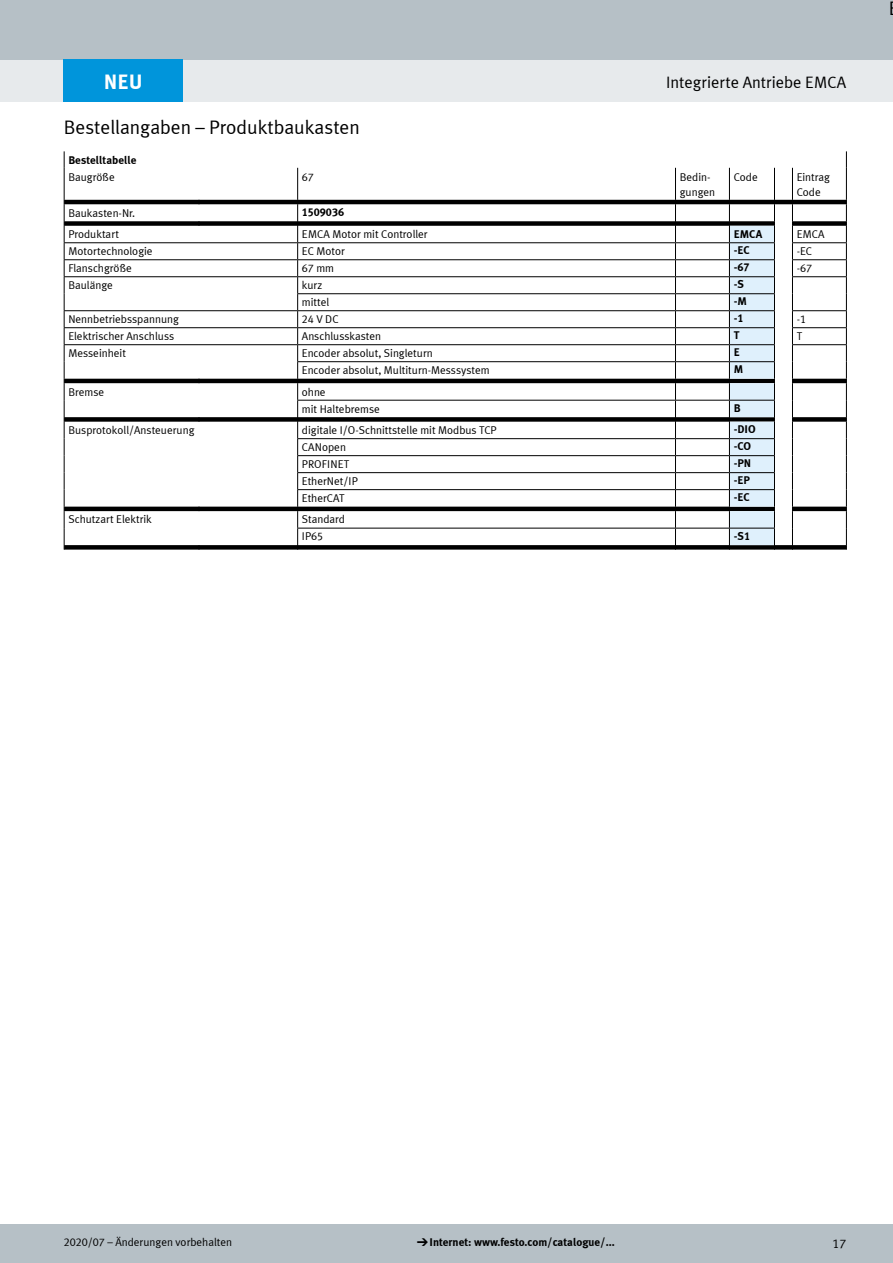
<style>
.page{position:relative;width:893px;height:1263px;background:#fff}
.page>*{position:absolute;margin:0;border:0;box-sizing:border-box;transform-origin:0 0}
.FES_box_title{font:700 21px "Meta Plus LF";color:#fff}
.FES_title_section{font:19.5px "Meta Plus LF";color:#000}
.FES_title_family{font:16.5px "Meta Plus LF";color:#000}
.t1{font:12.75px "Meta Plus LF";color:#000}
.FES_tab_regular{font:11.25px "Meta Plus LF";color:#000}
.FES_tab_head_1{font:700 11.25px "Meta Plus LF";color:#000}
.FES_type_code{font:700 11.25px "Meta Plus LF";color:#000}
.FES_tab_head_2{font:11.25px/15px "Meta Plus LF";color:#000}
.s1{font-family:"Meto Pict 182";font-weight:400}
</style>
<div class="page">
<div style="left:0;top:1225px;width:893px;height:38px;background:#b6c0c6"></div>
<div style="left:0;top:60px;width:893px;height:42px;background:#e7eaec"></div>
<div style="left:0;top:0;width:893px;height:60px;background:#b6c0c6"></div>
<svg style="left:65px;top:200px;width:781px;height:350px"></svg>
<hr style="left:64px;top:242px;width:135px;height:1px;background:#000">
<hr style="left:199px;top:242px;width:99px;height:1px;background:#000">
<hr style="left:298px;top:242px;width:377px;height:1px;background:#000">
<hr style="left:675px;top:242px;width:54px;height:1px;background:#000">
<hr style="left:792px;top:242px;width:55px;height:1px;background:#000">
<hr style="left:64px;top:259px;width:135px;height:1px;background:#000">
<hr style="left:199px;top:259px;width:99px;height:1px;background:#000">
<hr style="left:298px;top:259px;width:377px;height:1px;background:#000">
<hr style="left:675px;top:259px;width:54px;height:1px;background:#000">
<hr style="left:792px;top:259px;width:55px;height:1px;background:#000">
<hr style="left:64px;top:276px;width:135px;height:1px;background:#000">
<hr style="left:199px;top:276px;width:99px;height:1px;background:#000">
<hr style="left:298px;top:276px;width:377px;height:1px;background:#000">
<hr style="left:675px;top:276px;width:54px;height:1px;background:#000">
<hr style="left:792px;top:276px;width:55px;height:1px;background:#000">
<hr style="left:297px;top:293px;width:378px;height:1px;background:#000">
<hr style="left:675px;top:293px;width:54px;height:1px;background:#000">
<hr style="left:64px;top:310px;width:135px;height:1px;background:#000">
<hr style="left:199px;top:310px;width:99px;height:1px;background:#000">
<hr style="left:298px;top:310px;width:377px;height:1px;background:#000">
<hr style="left:675px;top:310px;width:54px;height:1px;background:#000">
<hr style="left:792px;top:310px;width:55px;height:1px;background:#000">
<hr style="left:64px;top:327px;width:135px;height:1px;background:#000">
<hr style="left:199px;top:327px;width:99px;height:1px;background:#000">
<hr style="left:298px;top:327px;width:377px;height:1px;background:#000">
<hr style="left:675px;top:327px;width:54px;height:1px;background:#000">
<hr style="left:792px;top:327px;width:55px;height:1px;background:#000">
<hr style="left:64px;top:344px;width:135px;height:1px;background:#000">
<hr style="left:199px;top:344px;width:99px;height:1px;background:#000">
<hr style="left:298px;top:344px;width:377px;height:1px;background:#000">
<hr style="left:675px;top:344px;width:54px;height:1px;background:#000">
<hr style="left:792px;top:344px;width:55px;height:1px;background:#000">
<hr style="left:297px;top:361px;width:378px;height:1px;background:#000">
<hr style="left:675px;top:361px;width:54px;height:1px;background:#000">
<hr style="left:297px;top:400px;width:378px;height:1px;background:#000">
<hr style="left:675px;top:400px;width:54px;height:1px;background:#000">
<hr style="left:297px;top:438px;width:378px;height:1px;background:#000">
<hr style="left:675px;top:438px;width:54px;height:1px;background:#000">
<hr style="left:297px;top:455px;width:378px;height:1px;background:#000">
<hr style="left:675px;top:455px;width:54px;height:1px;background:#000">
<hr style="left:297px;top:472px;width:378px;height:1px;background:#000">
<hr style="left:675px;top:472px;width:54px;height:1px;background:#000">
<hr style="left:297px;top:489px;width:378px;height:1px;background:#000">
<hr style="left:675px;top:489px;width:54px;height:1px;background:#000">
<hr style="left:297px;top:528px;width:378px;height:1px;background:#000">
<hr style="left:675px;top:528px;width:54px;height:1px;background:#000">
<hr style="left:64px;top:168px;width:1px;height:32px;background:#000">
<hr style="left:297px;top:168px;width:1px;height:32px;background:#000">
<hr style="left:675px;top:168px;width:1px;height:32px;background:#000">
<hr style="left:729px;top:168px;width:1px;height:32px;background:#000">
<hr style="left:774px;top:168px;width:1px;height:32px;background:#000">
<hr style="left:792px;top:168px;width:1px;height:32px;background:#000">
<hr style="left:846px;top:168px;width:1px;height:32px;background:#000">
<svg style="left:64px;top:200px;width:1px;height:350px"></svg>
<svg style="left:297px;top:200px;width:1px;height:350px"></svg>
<svg style="left:675px;top:200px;width:1px;height:350px"></svg>
<svg style="left:729px;top:200px;width:46px;height:350px;background:#bfccd6"></svg>
<svg style="left:792px;top:200px;width:1px;height:350px"></svg>
<svg style="left:846px;top:200px;width:1px;height:350px"></svg>
<svg style="left:64px;top:151px;width:1px;height:17px"></svg>
<svg style="left:846px;top:151px;width:1px;height:17px"></svg>
<div style="left:64px;top:60px;width:119px;height:42px;background:#0095db"></div>
<p class="FES_box_title" style="left:104px;top:68px;width:40px">NEU</p>
<p class="FES_title_family" style="left:666px;top:73px;width:182px">Integrierte Antriebe EMCA</p>
<p class="FES_title_section" style="left:64px;top:116px;width:298px">Bestellangaben – Produktbaukasten</p>
<p class="FES_tab_head_1" style="left:68px;top:153px;width:70px">Bestelltabelle</p>
<p class="FES_tab_head_2" style="left:68px;top:169px;width:48px">Baugröße</p>
<p class="FES_tab_head_2" style="left:302px;top:169px;width:14px">67</p>
<p class="FES_tab_head_2" style="left:680px;top:169px;width:37px">Bedin&shy;gungen</p>
<p class="FES_tab_head_2" style="left:734px;top:169px;width:26px">Code</p>
<p class="FES_tab_head_2" style="left:797px;top:169px;width:35px">Eintrag<br>Code</p>
<p class="FES_tab_regular" style="left:68px;top:206px;width:68px">Baukasten-Nr.</p>
<p class="FES_type_code" style="left:302px;top:205px;width:44px">1509036</p>
<p class="FES_tab_regular" style="left:68px;top:227px;width:52px">Produktart</p>
<p class="FES_tab_regular" style="left:302px;top:227px;width:127px">EMCA Motor mit Controller</p>
<p class="FES_type_code" style="left:734px;top:226px;width:30px">EMCA</p>
<p class="FES_tab_regular" style="left:797px;top:227px;width:29px">EMCA</p>
<p class="FES_tab_regular" style="left:68px;top:244px;width:86px">Motortechnologie</p>
<p class="FES_tab_regular" style="left:302px;top:244px;width:44px">EC Motor</p>
<p class="FES_type_code" style="left:734px;top:243px;width:17px">-EC</p>
<p class="FES_tab_regular" style="left:797px;top:244px;width:17px">-EC</p>
<p class="FES_tab_regular" style="left:68px;top:261px;width:65px">Flanschgröße</p>
<p class="FES_tab_regular" style="left:302px;top:261px;width:34px">67 mm</p>
<p class="FES_type_code" style="left:734px;top:260px;width:17px">-67</p>
<p class="FES_tab_regular" style="left:797px;top:261px;width:17px">-67</p>
<p class="FES_tab_regular" style="left:68px;top:278px;width:46px">Baulänge</p>
<p class="FES_tab_regular" style="left:302px;top:278px;width:22px">kurz</p>
<p class="FES_type_code" style="left:734px;top:277px;width:12px">-S</p>
<p class="FES_tab_regular" style="left:302px;top:295px;width:29px">mittel</p>
<p class="FES_type_code" style="left:734px;top:294px;width:15px">-M</p>
<p class="FES_tab_regular" style="left:68px;top:312px;width:112px">Nennbetriebsspannung</p>
<p class="FES_tab_regular" style="left:302px;top:312px;width:38px">24V DC</p>
<p class="FES_type_code" style="left:734px;top:311px;width:11px">-1</p>
<p class="FES_tab_regular" style="left:797px;top:312px;width:11px">-1</p>
<p class="FES_tab_regular" style="left:68px;top:329px;width:107px">Elektrischer Anschluss</p>
<p class="FES_tab_regular" style="left:302px;top:329px;width:81px">Anschlusskasten</p>
<p class="FES_type_code" style="left:734px;top:328px;width:7px">T</p>
<p class="FES_tab_regular" style="left:797px;top:329px;width:7px">T</p>
<p class="FES_tab_regular" style="left:68px;top:346px;width:59px">Messeinheit</p>
<p class="FES_tab_regular" style="left:302px;top:346px;width:132px">Encoder absolut, Singleturn</p>
<p class="FES_type_code" style="left:734px;top:345px;width:8px">E</p>
<p class="FES_tab_regular" style="left:302px;top:363px;width:189px">Encoder absolut, Multiturn-Messsystem</p>
<p class="FES_type_code" style="left:734px;top:362px;width:11px">M</p>
<p class="FES_tab_regular" style="left:68px;top:385px;width:37px">Bremse</p>
<p class="FES_tab_regular" style="left:302px;top:385px;width:25px">ohne</p>
<p class="FES_tab_regular" style="left:302px;top:402px;width:79px">mit Haltebremse</p>
<p class="FES_type_code" style="left:734px;top:401px;width:8px">B</p>
<p class="FES_tab_regular" style="left:68px;top:423px;width:128px">Busprotokoll/Ansteuerung</p>
<p class="FES_tab_regular" style="left:302px;top:423px;width:196px">digitale I/O-Schnittstelle mit Modbus TCP</p>
<p class="FES_type_code" style="left:734px;top:422px;width:24px">-DIO</p>
<p class="FES_tab_regular" style="left:302px;top:440px;width:46px">CANopen</p>
<p class="FES_type_code" style="left:734px;top:439px;width:19px">-CO</p>
<p class="FES_tab_regular" style="left:302px;top:457px;width:49px">PROFINET</p>
<p class="FES_type_code" style="left:734px;top:456px;width:19px">-PN</p>
<p class="FES_tab_regular" style="left:302px;top:474px;width:57px">EtherNet/IP</p>
<p class="FES_type_code" style="left:734px;top:473px;width:18px">-EP</p>
<p class="FES_tab_regular" style="left:302px;top:491px;width:44px">EtherCAT</p>
<p class="FES_type_code" style="left:734px;top:490px;width:17px">-EC</p>
<p class="FES_tab_regular" style="left:68px;top:513px;width:85px">Schutzart Elektrik</p>
<p class="FES_tab_regular" style="left:302px;top:513px;width:45px">Standard</p>
<p class="FES_tab_regular" style="left:302px;top:530px;width:23px">IP65</p>
<p class="FES_type_code" style="left:734px;top:529px;width:18px">-S1</p>
<p class="FES_tab_regular" style="left:64px;top:1236px;width:170px">2020/07 – Änderungen vorbehalten</p>
<p class="FES_tab_head_1" style="left:417px;top:1235px;width:199px"><span class="s1">d</span>Internet: www.festo.com/catalogue/...</p>
<p class="t1" style="left:832px;top:1235px;width:15px">17</p>
</div>
